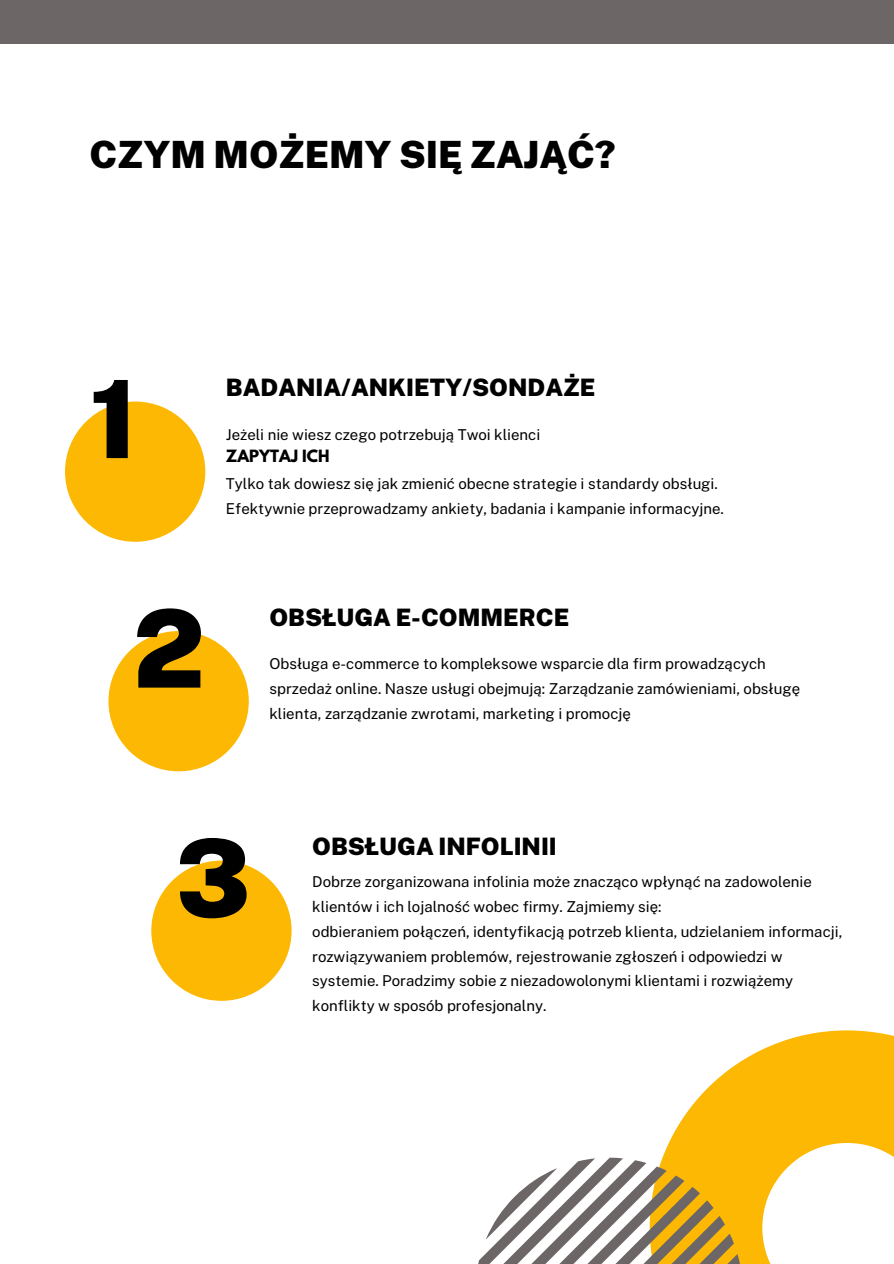
<style>
.page{position:relative;width:894px;height:1264px;background:#fff}
.page>*{position:absolute;margin:0;border:0;box-sizing:border-box;transform-origin:0 0}
.t1{font:900 108px "Public Sans";color:#000}
.t2{font:900 37.5px "Public Sans";color:#000}
.t3{font:900 24px "Public Sans";color:#000}
.t4{font:15px/24.8px "Public Sans";color:#000}
.t5{font:700 15px "League Spartan";color:#000}
</style>
<div class="page">
<div style="left:65px;top:401px;width:140px;height:141px;background:#fdb803;border-radius:50%"></div>
<div style="left:108px;top:631px;width:141px;height:140px;background:#fdb803;border-radius:50%"></div>
<svg style="left:662px;top:1030px;width:231px;height:233px"></svg>
<svg style="left:478px;top:1157px;width:262px;height:106px"></svg>
<div style="left:151px;top:860px;width:140px;height:140px;background:#fdb803;border-radius:50%"></div>
<div style="left:0;top:0;width:893px;height:44px;background:#6d6666"></div>
<h1 class="t2" style="left:89px;top:132px;width:527px">CZYM MOŻEMY SIĘ ZAJĄĆ?</h1>
<h2 class="t1" style="left:89px;top:355px;width:50px">1</h2>
<p class="t3" style="left:226px;top:373px;width:371px">BADANIA/ANKIETY/SONDAŻE</p>
<p class="t4" style="left:226px;top:422px;width:316px">Jeżeli nie wiesz czego potrzebują Twoi klienci</p>
<p class="t5" style="left:226px;top:449px;width:105px">ZAPYTAJ ICH</p>
<p class="t4" style="left:226px;top:471px;width:493px">Tylko tak dowiesz się jak zmienić obecne strategie i standardy obsługi.</p>
<p class="t4" style="left:226px;top:496px;width:499px">Efektywnie przeprowadzamy ankiety, badania i kampanie informacyjne.</p>
<h2 class="t1" style="left:133px;top:585px;width:74px">2</h2>
<p class="t3" style="left:269px;top:602px;width:301px">OBSŁUGA E-COMMERCE</p>
<p class="t4" style="left:269px;top:651px;width:532px">Obsługa e-commerce to kompleksowe wsparcie dla firm prowadzących sprzedaż online. Nasze usługi obejmują: Zarządzanie zamówieniami, obsługę klienta, zarządzanie zwrotami, marketing i promocję</p>
<p class="t1" style="left:176px;top:814px;width:77px">3</p>
<h2 class="t3" style="left:312px;top:832px;width:246px">OBSŁUGA INFOLINII</h2>
<p class="t4" style="left:312px;top:869px;width:501px">Dobrze zorganizowana infolinia może znacząco wpłynąć na zadowolenie klientów i ich lojalność wobec firmy. Zajmiemy się:</p>
<p class="t4" style="left:312px;top:919px;width:531px">odbieraniem połączeń, identyfikacją potrzeb klienta, udzielaniem informacji, rozwiązywaniem problemów, rejestrowanie zgłoszeń i odpowiedzi w systemie. Poradzimy sobie z niezadowolonymi klientami i rozwiążemy konflikty w sposób profesjonalny.</p>
</div>
